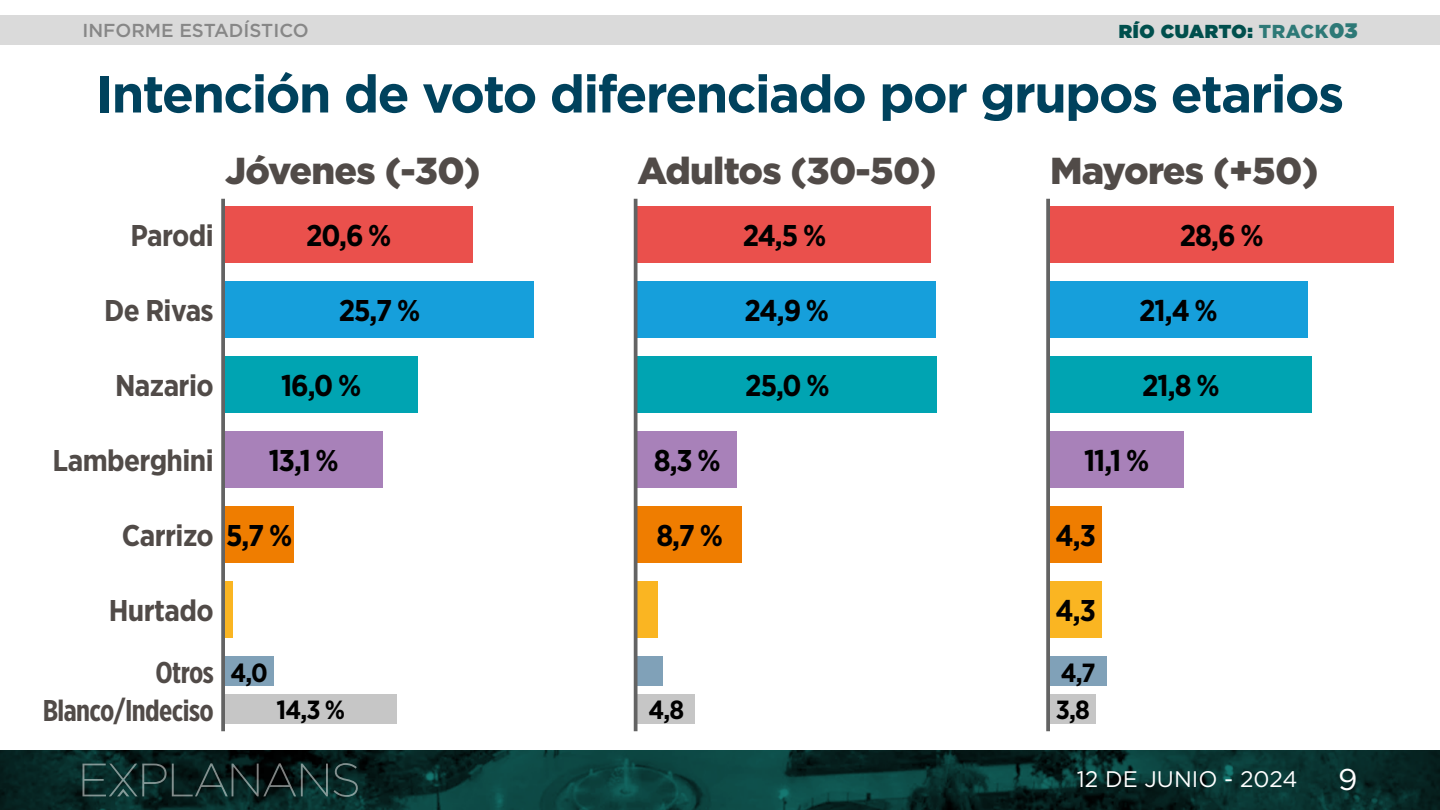
<style>
.page{position:relative;width:1440px;height:810px;background:#fff}
.page>*{position:absolute;margin:0;border:0;box-sizing:border-box;transform-origin:0 0}
.t1{font:700 52.5px "Gotham";letter-spacing:-.035em;color:#00425d}
.t2{font:900 37.5px "Gotham";letter-spacing:-.02em;color:#514b48}
.t3{font:700 30px "Gotham Narrow";letter-spacing:-.035em;color:#000}
.t4{font:700 30px "Gotham Narrow";letter-spacing:-.02em;color:#514b48}
.t5{font:700 30px/37.5px "Gotham X Narrow";letter-spacing:-.02em;color:#514b48;text-align:right}
.t6{font:30px "Gotham";color:#fff}
.t7{font:700 26.25px "Gotham Narrow";color:#000}
.t8{font:22.5px "Gotham";color:#fff}
.t9{font:500 18.75px "Gotham";color:#878787}
.t10{font:900 18.75px "Gotham";letter-spacing:.035em;color:#004f4d}
.s1{color:#2e7977}
.s2{font-size:21px;color:#2e7977}
.s3{color:#000}
</style>
<div class="page">
<img style="left:0;top:750px;width:1440px;height:60px">
<svg style="left:82px;top:763px;width:276px;height:34px;background:#193230"></svg>
<div style="left:0;top:15px;width:1440px;height:30px;background:#dadada"></div>
<div style="left:225px;top:206px;width:248px;height:56px;background:#ea504c"></div>
<div style="left:638px;top:206px;width:294px;height:56px;background:#ea504c"></div>
<div style="left:1050px;top:206px;width:344px;height:56px;background:#ea504c"></div>
<div style="left:225px;top:281px;width:309px;height:57px;background:#169fdb"></div>
<div style="left:638px;top:281px;width:298px;height:57px;background:#169fdb"></div>
<div style="left:1050px;top:281px;width:257px;height:57px;background:#169fdb"></div>
<div style="left:225px;top:356px;width:192px;height:56px;background:#00a4b2"></div>
<div style="left:638px;top:356px;width:300px;height:56px;background:#00a4b2"></div>
<div style="left:1050px;top:356px;width:262px;height:56px;background:#00a4b2"></div>
<div style="left:225px;top:506px;width:69px;height:56px;background:#ef7d00"></div>
<div style="left:638px;top:506px;width:104px;height:56px;background:#ef7d00"></div>
<div style="left:1050px;top:506px;width:52px;height:56px;background:#ef7d00"></div>
<div style="left:225px;top:431px;width:158px;height:57px;background:#a881b9"></div>
<div style="left:638px;top:431px;width:99px;height:57px;background:#a881b9"></div>
<div style="left:1050px;top:431px;width:133px;height:57px;background:#a881b9"></div>
<div style="left:225px;top:656px;width:48px;height:30px;background:#80a1b8"></div>
<div style="left:638px;top:656px;width:25px;height:30px;background:#80a1b8"></div>
<div style="left:1050px;top:656px;width:56px;height:30px;background:#80a1b8"></div>
<div style="left:225px;top:581px;width:7px;height:57px;background:#fab522"></div>
<div style="left:638px;top:581px;width:20px;height:57px;background:#fab522"></div>
<div style="left:1050px;top:581px;width:52px;height:57px;background:#fab522"></div>
<div style="left:225px;top:694px;width:172px;height:30px;background:#c6c6c6"></div>
<div style="left:638px;top:694px;width:57px;height:30px;background:#c6c6c6"></div>
<div style="left:1050px;top:694px;width:46px;height:30px;background:#c6c6c6"></div>
<svg style="left:221px;top:199px;width:4px;height:532px;background:#6c6c6c"></svg>
<svg style="left:634px;top:199px;width:4px;height:532px;background:#6c6b6a"></svg>
<svg style="left:1046px;top:199px;width:4px;height:532px;background:#6c6c6c"></svg>
<p class="t9" style="left:83px;top:19px;width:228px">INFORME ESTADÍSTICO</p>
<p class="t10" style="left:1119px;top:18px;width:240px">RÍO CUARTO: <span class="s1">TRACK</span><span class="s2">03</span></p>
<h1 class="t1" style="left:96px;top:59px;width:1250px">Intención de voto diferenciado por grupos etarios</h1>
<p class="t2" style="left:225px;top:145px;width:257px">Jóvenes (-30)</p>
<p class="t2" style="left:638px;top:145px;width:300px">Adultos (30-50)</p>
<p class="t2" style="left:1050px;top:145px;width:270px">Mayores (+50)</p>
<p class="t4" style="left:131px;top:217px;width:85px">Parodi</p>
<p class="t3" style="left:306px;top:217px;width:87px">20,6 %</p>
<p class="t3" style="left:743px;top:217px;width:85px">24,5 %</p>
<p class="t3" style="left:1180px;top:217px;width:85px">28,6 %</p>
<p class="t4" style="left:104px;top:292px;width:111px">De Rivas</p>
<p class="t3" style="left:339px;top:292px;width:83px">25,7 %</p>
<p class="t3" style="left:745px;top:292px;width:86px">24,9 %</p>
<p class="t3" style="left:1139px;top:292px;width:80px">21,4 %</p>
<p class="t4" style="left:115px;top:367px;width:100px">Nazario</p>
<p class="t3" style="left:281px;top:367px;width:82px">16,0 %</p>
<p class="t3" style="left:745px;top:367px;width:86px">25,0 %</p>
<p class="t3" style="left:1142px;top:367px;width:79px">21,8 %</p>
<p class="t4" style="left:53px;top:442px;width:163px">Lamberghini</p>
<p class="t3" style="left:269px;top:442px;width:72px">13,1 %</p>
<p class="t3" style="left:654px;top:442px;width:69px">8,3 %</p>
<p class="t3" style="left:1084px;top:442px;width:67px">11,1 %</p>
<p class="t4" style="left:122px;top:517px;width:172px">Carrizo <span class="s3">5,7 %</span></p>
<p class="t3" style="left:656px;top:517px;width:68px">8,7 %</p>
<p class="t3" style="left:1056px;top:517px;width:42px">4,3</p>
<p class="t4" style="left:109px;top:592px;width:106px">Hurtado</p>
<p class="t5" style="left:43px;top:654px;width:173px">Otros<br>Blanco/Indeciso</p>
<p class="t3" style="left:1056px;top:592px;width:42px">4,3</p>
<p class="t7" style="left:230px;top:656px;width:39px">4,0</p>
<p class="t7" style="left:1061px;top:656px;width:36px">4,7</p>
<p class="t7" style="left:277px;top:693px;width:70px">14,3 %</p>
<p class="t7" style="left:648px;top:693px;width:37px">4,8</p>
<p class="t7" style="left:1056px;top:693px;width:36px">3,8</p>
<p class="t8" style="left:1077px;top:765px;width:222px">12 DE JUNIO - 2024</p>
<p class="t6" style="left:1338px;top:760px;width:21px">9</p>
</div>
